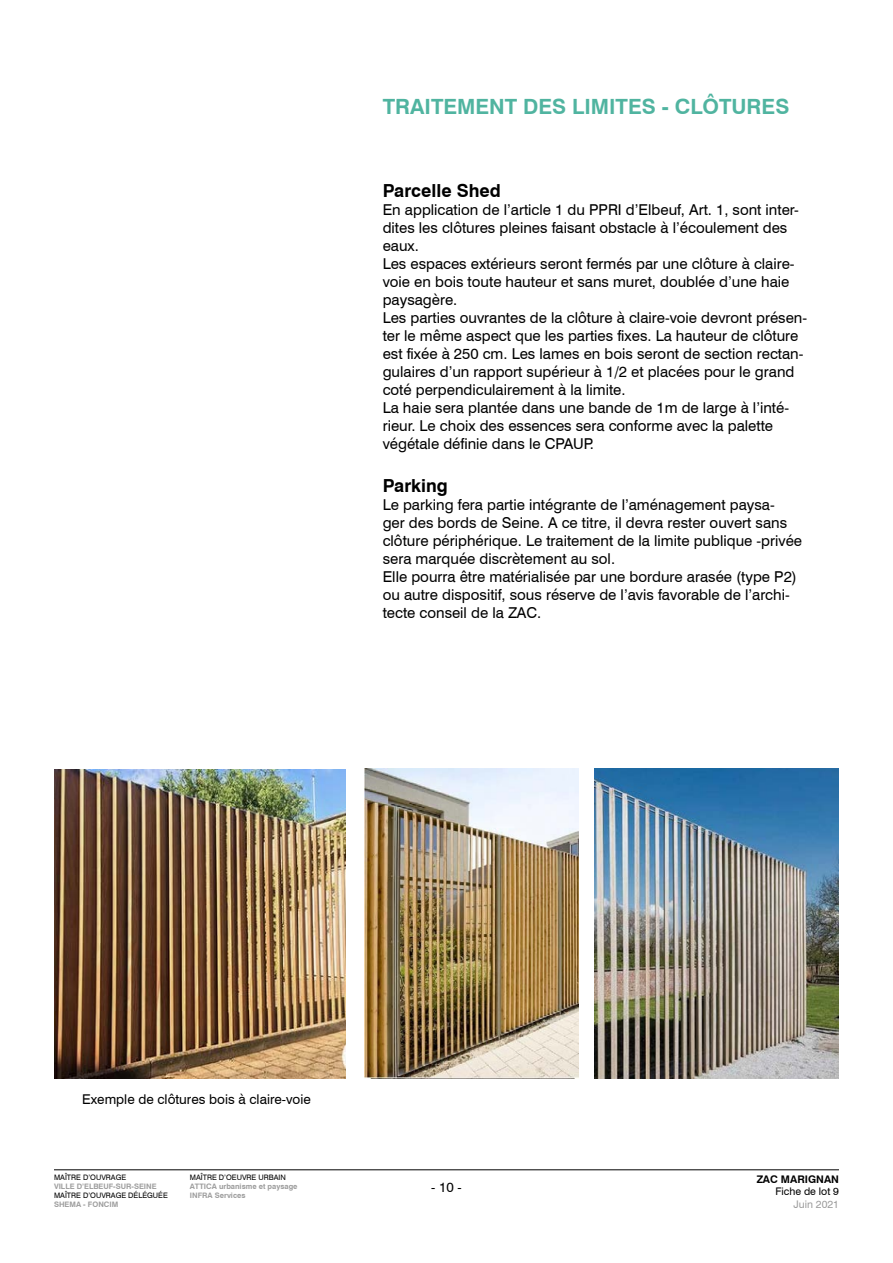
<style>
.page{position:relative;width:893px;height:1263px;background:#fff}
.page>*{position:absolute;margin:0;border:0;box-sizing:border-box;transform-origin:0 0}
.t1{font:700 21px "Swiss 721 BT";color:#50b4a0}
.t2{font:700 18px "Swiss 721 BT";color:#000}
.t3{font:15px/18px "Swiss 721 BT";color:#000}
.t4{font:13.5px "Swiss 721 BT";color:#000}
.t5{font:700 10.5px "Swiss 721 BT";color:#000}
.t6{font:10.5px "Swiss 721 BT";color:#000}
.t7{font:10.5px "Swiss 721 BT";color:#9d9d9d}
.t8{font:700 7.5px/9px "Swiss 721 BT";color:#9d9d9d}
.t9{font:7.5px "Swiss 721 BT";color:#000}
</style>
<div class="page">
<hr style="left:54px;top:1169px;width:785px;height:1px;background:#000">
<img style="left:365px;top:768px;width:214px;height:310px">
<img style="left:595px;top:768px;width:244px;height:310px">
<img style="left:54px;top:770px;width:291px;height:308px">
<h1 class="t1" style="left:383px;top:94px;width:408px">TRAITEMENT DES LIMITES - CLÔTURES</h1>
<p class="t2" style="left:383px;top:180px;width:120px">Parcelle Shed</p>
<p class="t3" style="left:383px;top:201px;width:426px">En application de l’article 1 du PPRI d’Elbeuf, Art. 1, sont inter&shy;dites les clôtures pleines faisant obstacle à l’écoulement des eaux.<br>Les espaces extérieurs seront fermés par une clôture à claire&shy;voie en bois toute hauteur et sans muret, doublée d’une haie paysagère.<br>Les parties ouvrantes de la clôture à claire-voie devront présen&shy;ter le même aspect que les parties fixes. La hauteur de clôture est fixée à 250 cm. Les lames en bois seront de section rectan&shy;gulaires d’un rapport supérieur à 1/2 et placées pour le grand coté perpendiculairement à la limite.<br>La haie sera plantée dans une bande de 1m de large à l’inté&shy;rieur. Le choix des essences sera conforme avec la palette végétale définie dans le CPAUP.</p>
<p class="t2" style="left:383px;top:475px;width:67px">Parking</p>
<p class="t3" style="left:383px;top:496px;width:421px">Le parking fera partie intégrante de l’aménagement paysa-<br>ger des bords de Seine. A ce titre, il devra rester ouvert sans clôture périphérique. Le traitement de la limite publique -privée sera marquée discrètement au sol.<br>Elle pourra être matérialisée par une bordure arasée (type P2) ou autre dispositif, sous réserve de l’avis favorable de l’archi&shy;tecte conseil de la ZAC.</p>
<p class="t4" style="left:82px;top:1090px;width:230px">Exemple de clôtures bois à claire-voie</p>
<p class="t9" style="left:54px;top:1173px;width:74px">MAÎTRE D’OUVRAGE</p>
<p class="t8" style="left:54px;top:1182px;width:104px">VILLE D’ELBEUF-SUR-SEINE</p>
<p class="t9" style="left:54px;top:1191px;width:115px">MAÎTRE D’OUVRAGE DÉLÉGUÉE</p>
<p class="t8" style="left:54px;top:1200px;width:66px">SHEMA - FONCIM</p>
<p class="t9" style="left:190px;top:1173px;width:97px">MAÎTRE D’OEUVRE URBAIN</p>
<p class="t8" style="left:190px;top:1182px;width:109px">ATTICA urbanisme et paysage<br>INFRA Services</p>
<p class="t4" style="left:431px;top:1179px;width:32px">- 10 -</p>
<p class="t5" style="left:757px;top:1172px;width:84px">ZAC MARIGNAN</p>
<p class="t6" style="left:775px;top:1185px;width:65px">Fiche de lot 9</p>
<p class="t7" style="left:793px;top:1198px;width:47px">Juin 2021</p>
</div>
